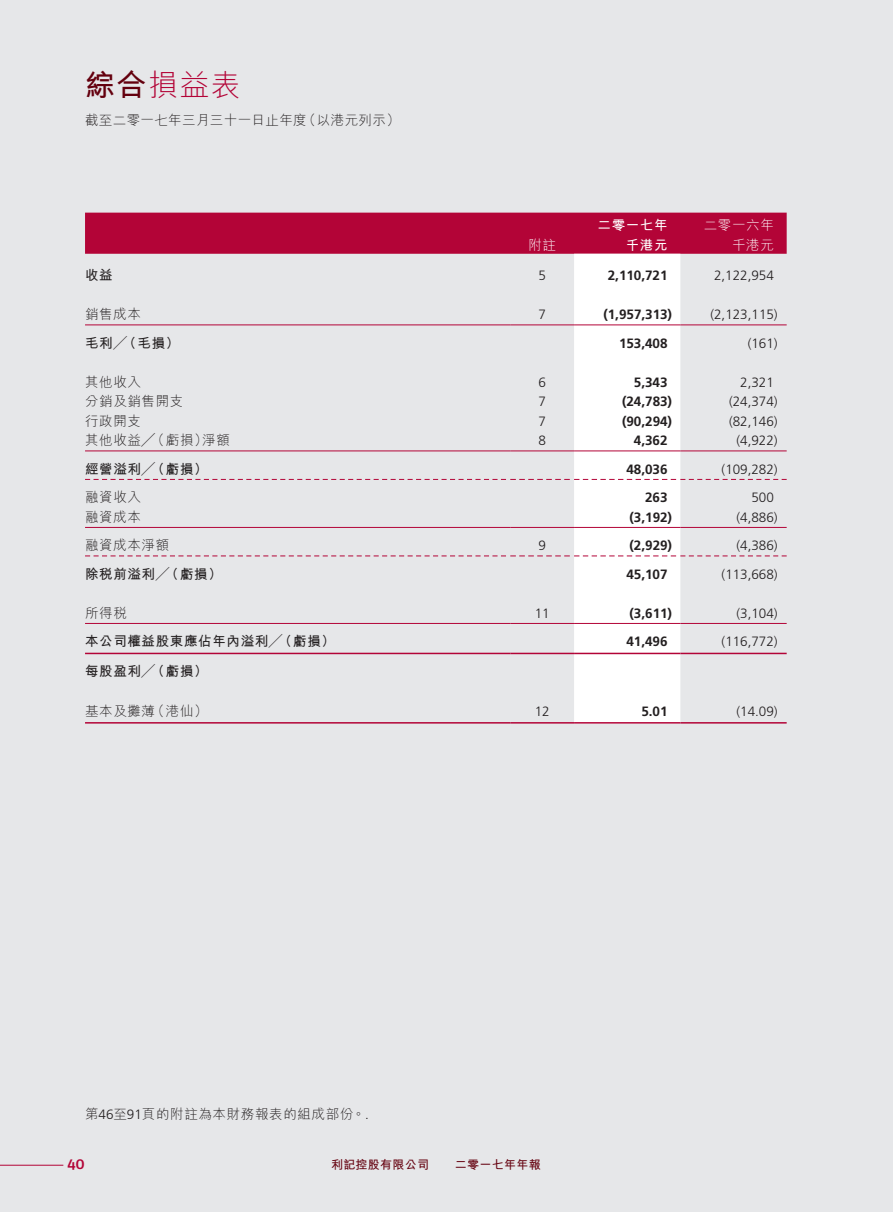
<style>
.page{position:relative;width:893px;height:1212px;background:#e6e7e9}
.page>*{position:absolute;margin:0;border:0;box-sizing:border-box;transform-origin:0 0}
.t1{font:300 30px "M Hei HK";color:#b30437}
.t2{font:500 15px "Unit";color:#b30437}
.Body_Text{font:300 13.5px "Frutiger LT Std";color:#231f20}
.Body_Text-2{font:700 13.5px "Frutiger LT Std";color:#231f20}
.Body_Text-3{font:300 13.5px "M Hei HK";letter-spacing:.05em;color:#231f20}
.Body_Text-4{font:700 13.5px "M Hei HK";letter-spacing:.05em;color:#231f20}
.Body_Text-5{font:300 13.5px "M Hei HK";letter-spacing:.03em;color:#231f20}
.Body_Text-6{font:300 13.5px "M Hei HK";letter-spacing:.05em;color:#fff}
.Body_Text-7{font:700 13.5px "M Hei HK";letter-spacing:.05em;color:#fff}
.t3{font:700 12px "M Hei HK";letter-spacing:.025em;color:#64000e}
.s1{font-weight:700;color:#64000e}
.s2{font-family:"Frutiger LT Std"}
</style>
<div class="page">
<hr style="left:0;top:1165px;width:63px;height:1px;background:#b30437">
<div style="left:85px;top:213px;width:702px;height:41px;background:#b30437"></div>
<div style="left:574px;top:254px;width:106px;height:468px;background:#fff"></div>
<hr style="left:85px;top:324px;width:425px;height:1px;background:#b30437">
<hr style="left:510px;top:324px;width:64px;height:1px;background:#b30437">
<hr style="left:574px;top:324px;width:106px;height:1px;background:#b30437">
<hr style="left:680px;top:324px;width:107px;height:1px;background:#b30437">
<hr style="left:85px;top:450px;width:425px;height:1px;background:#b30437">
<hr style="left:510px;top:450px;width:64px;height:1px;background:#b30437">
<hr style="left:574px;top:450px;width:106px;height:1px;background:#b30437">
<hr style="left:680px;top:450px;width:107px;height:1px;background:#b30437">
<svg style="left:85px;top:479px;width:702px;height:1px"></svg>
<hr style="left:85px;top:527px;width:425px;height:1px;background:#b30437">
<hr style="left:510px;top:527px;width:64px;height:1px;background:#b30437">
<hr style="left:574px;top:527px;width:106px;height:1px;background:#b30437">
<hr style="left:680px;top:527px;width:107px;height:1px;background:#b30437">
<svg style="left:85px;top:555px;width:702px;height:1px"></svg>
<hr style="left:85px;top:623px;width:425px;height:1px;background:#b30437">
<hr style="left:510px;top:623px;width:64px;height:1px;background:#b30437">
<hr style="left:574px;top:623px;width:106px;height:1px;background:#b30437">
<hr style="left:680px;top:623px;width:107px;height:1px;background:#b30437">
<hr style="left:85px;top:653px;width:425px;height:1px;background:#b30437">
<hr style="left:510px;top:653px;width:64px;height:1px;background:#b30437">
<hr style="left:574px;top:653px;width:106px;height:1px;background:#b30437">
<hr style="left:680px;top:653px;width:107px;height:1px;background:#b30437">
<hr style="left:85px;top:722px;width:425px;height:1px;background:#b30437">
<hr style="left:510px;top:722px;width:64px;height:1px;background:#b30437">
<hr style="left:574px;top:722px;width:106px;height:1px;background:#b30437">
<hr style="left:680px;top:722px;width:107px;height:1px;background:#b30437">
<p class="t1" style="left:85px;top:69px;width:157px"><span class="s1">綜合</span>損益表</p>
<p class="Body_Text-5" style="left:85px;top:113px;width:316px">截至二零一七年三月三十一日止年度（以港元列示）</p>
<p class="Body_Text-7" style="left:597px;top:216px;width:72px">二零一七年</p>
<p class="Body_Text-6" style="left:704px;top:219px;width:72px">二零一六年</p>
<p class="Body_Text-6" style="left:528px;top:238px;width:29px">附註</p>
<p class="Body_Text-7" style="left:626px;top:235px;width:43px">千港元</p>
<p class="Body_Text-6" style="left:732px;top:238px;width:43px">千港元</p>
<p class="Body_Text-4" style="left:85px;top:265px;width:29px">收益</p>
<p class="Body_Text" style="left:538px;top:268px;width:9px">5</p>
<p class="Body_Text-2" style="left:608px;top:267px;width:61px">2,110,721</p>
<p class="Body_Text" style="left:714px;top:268px;width:61px">2,122,954</p>
<p class="Body_Text-3" style="left:85px;top:307px;width:57px">銷售成本</p>
<p class="Body_Text" style="left:538px;top:307px;width:9px">7</p>
<p class="Body_Text-2" style="left:603px;top:306px;width:70px">(1,957,313)</p>
<p class="Body_Text" style="left:710px;top:307px;width:69px">(2,123,115)</p>
<p class="Body_Text-4" style="left:85px;top:333px;width:96px">毛利╱（毛損）</p>
<p class="Body_Text-2" style="left:619px;top:335px;width:50px">153,408</p>
<p class="Body_Text" style="left:748px;top:335px;width:31px">(161)</p>
<p class="Body_Text-3" style="left:85px;top:375px;width:57px">其他收入</p>
<p class="Body_Text" style="left:538px;top:374px;width:9px">6</p>
<p class="Body_Text-2" style="left:634px;top:374px;width:35px">5,343</p>
<p class="Body_Text" style="left:740px;top:374px;width:35px">2,321</p>
<p class="Body_Text-3" style="left:85px;top:394px;width:100px">分銷及銷售開支</p>
<p class="Body_Text" style="left:538px;top:394px;width:9px">7</p>
<p class="Body_Text-2" style="left:622px;top:393px;width:52px">(24,783)</p>
<p class="Body_Text" style="left:729px;top:394px;width:50px">(24,374)</p>
<p class="Body_Text-3" style="left:85px;top:414px;width:57px">行政開支</p>
<p class="Body_Text" style="left:538px;top:413px;width:9px">7</p>
<p class="Body_Text-2" style="left:622px;top:413px;width:52px">(90,294)</p>
<p class="Body_Text" style="left:729px;top:413px;width:50px">(82,146)</p>
<p class="Body_Text-3" style="left:85px;top:433px;width:146px">其他收益╱（虧損）淨額</p>
<p class="Body_Text" style="left:538px;top:433px;width:9px">8</p>
<p class="Body_Text-2" style="left:634px;top:432px;width:35px">4,362</p>
<p class="Body_Text" style="left:737px;top:433px;width:43px">(4,922)</p>
<p class="Body_Text-4" style="left:85px;top:459px;width:124px">經營溢利╱（虧損）</p>
<p class="Body_Text-2" style="left:626px;top:461px;width:43px">48,036</p>
<p class="Body_Text" style="left:722px;top:461px;width:58px">(109,282)</p>
<p class="Body_Text-3" style="left:85px;top:490px;width:57px">融資收入</p>
<p class="Body_Text-2" style="left:645px;top:489px;width:24px">263</p>
<p class="Body_Text" style="left:751px;top:490px;width:24px">500</p>
<p class="Body_Text-3" style="left:85px;top:510px;width:57px">融資成本</p>
<p class="Body_Text-2" style="left:629px;top:509px;width:44px">(3,192)</p>
<p class="Body_Text" style="left:737px;top:509px;width:43px">(4,886)</p>
<p class="Body_Text-3" style="left:85px;top:538px;width:86px">融資成本淨額</p>
<p class="Body_Text" style="left:538px;top:538px;width:9px">9</p>
<p class="Body_Text-2" style="left:629px;top:537px;width:44px">(2,929)</p>
<p class="Body_Text" style="left:737px;top:538px;width:43px">(4,386)</p>
<p class="Body_Text-4" style="left:85px;top:564px;width:138px">除稅前溢利╱（虧損）</p>
<p class="Body_Text-2" style="left:626px;top:566px;width:43px">45,107</p>
<p class="Body_Text" style="left:722px;top:566px;width:58px">(113,668)</p>
<p class="Body_Text-3" style="left:85px;top:606px;width:43px">所得稅</p>
<p class="Body_Text" style="left:535px;top:605px;width:16px">11</p>
<p class="Body_Text-2" style="left:629px;top:605px;width:44px">(3,611)</p>
<p class="Body_Text" style="left:737px;top:605px;width:43px">(3,104)</p>
<p class="Body_Text-4" style="left:85px;top:631px;width:251px">本公司權益股東應佔年內溢利╱（虧損）</p>
<p class="Body_Text-2" style="left:626px;top:633px;width:43px">41,496</p>
<p class="Body_Text" style="left:722px;top:634px;width:58px">(116,772)</p>
<p class="Body_Text-4" style="left:85px;top:662px;width:124px">每股盈利╱（虧損）</p>
<p class="Body_Text-3" style="left:85px;top:704px;width:124px">基本及攤薄（港仙）</p>
<p class="Body_Text" style="left:535px;top:703px;width:16px">12</p>
<p class="Body_Text-2" style="left:641px;top:703px;width:28px">5.01</p>
<p class="Body_Text" style="left:737px;top:703px;width:43px">(14.09)</p>
<p class="Body_Text-3" style="left:85px;top:1107px;width:285px">第<span class="s2">46</span>至<span class="s2">91</span>頁的附註為本財務報表的組成部份。<span class="s2">.</span></p>
<p class="t2" style="left:67px;top:1155px;width:19px">40</p>
<p class="t3" style="left:331px;top:1156px;width:100px">利記控股有限公司</p>
<p class="t3" style="left:455px;top:1156px;width:87px">二零一七年年報</p>
</div>
